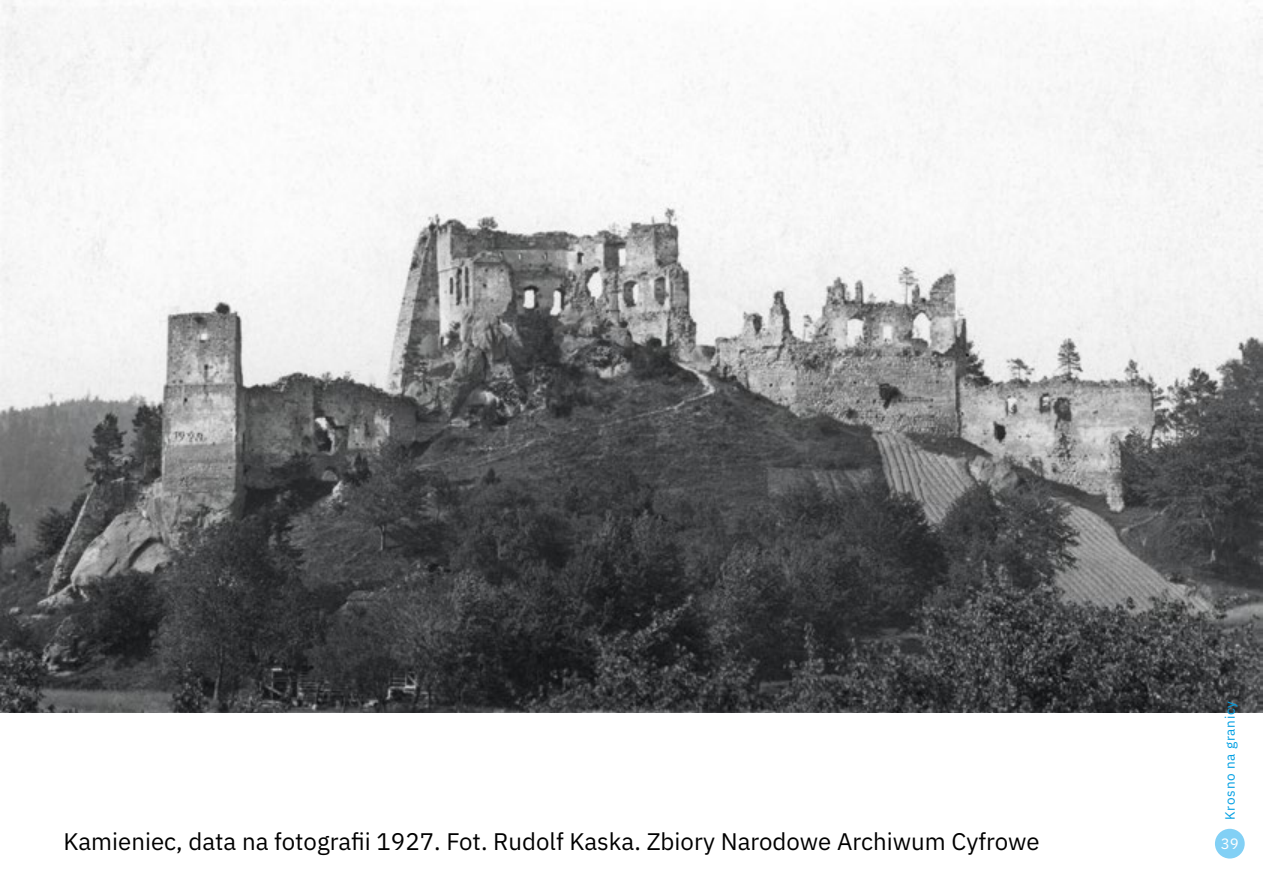
<style>
.page{position:relative;width:1263px;height:893px;background:#fff}
.page>*{position:absolute;margin:0;border:0;box-sizing:border-box;transform-origin:0 0}
.t1{font:24px "IBM Plex Sans";color:#000}
.t2{font:15px "IBM Plex Sans";color:#fff}
.t3{font:13.5px "IBM Plex Sans";letter-spacing:.05em;color:#009fe3}
</style>
<div class="page">
<img style="left:0;top:0;width:1263px;height:713px">
<div style="left:1215px;top:829px;width:30px;height:29px;background:#82d0f5;border-radius:50%"></div>
<p class="t3" style="left:1220px;top:820px;width:120px;rotate:-90deg">Krosno na granicy</p>
<p class="t1" style="left:64px;top:824px;width:978px">Kamieniec, data na fotografii 1927. Fot. Rudolf Kaska. Zbiory Narodowe Archiwum Cyfrowe</p>
<p class="t2" style="left:1221px;top:832px;width:19px">39</p>
</div>
